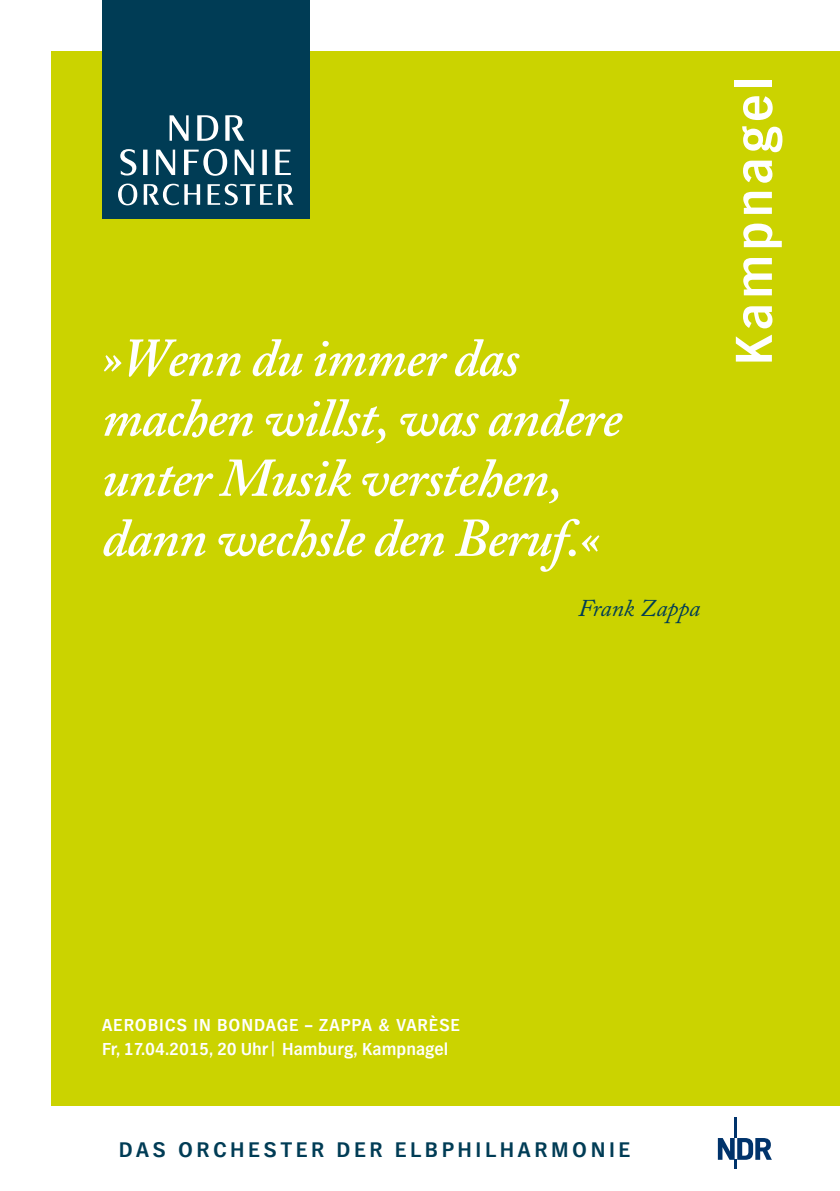
<style>
.page{position:relative;width:840px;height:1191px;background:#fff}
.page>*{position:absolute;margin:0;border:0;box-sizing:border-box;transform-origin:0 0}
.t1{font:italic 600 54px/60px "Adobe Caslon Pro";letter-spacing:-.02em;color:#fff}
.t2{font:700 54px "NDR Sans";letter-spacing:.07em;color:#fff}
.t3{font:italic 24px "Adobe Caslon Pro";color:#003c55}
.t4{font:700 22px "NDR Sans";letter-spacing:.155em;color:#003c55}
.t5{font:700 18px/24px "NDR Sans";letter-spacing:.01em;color:#fff}
.s1{font-weight:400}
</style>
<div class="page">
<div style="left:51px;top:51px;width:788px;height:1055px;background:#cbd300"></div>
<div style="left:102px;top:0;width:207px;height:219px;background:#003c55"></div>
<svg style="left:118px;top:115px;width:175px;height:90px"></svg>
<hr style="left:734px;top:1117px;width:2px;height:21px;background:#00336b">
<svg style="left:717px;top:1138px;width:54px;height:31px"></svg>
<p class="t1" style="left:102px;top:327px;width:521px">»Wenn du immer das machen willst, was andere unter Musik verstehen, dann wechsle den Beruf.«</p>
<p class="t3" style="left:577px;top:593px;width:123px">Frank Zappa</p>
<p class="t2" style="left:723px;top:365px;width:290px;rotate:-90deg">Kampnagel</p>
<p class="t5" style="left:102px;top:1013px;width:359px">AEROBICS IN BONDAGE – ZAPPA &amp; VARÈSE<br>Fr, 17.04.2015, 20 Uhr<span class="s1">|</span> Hamburg, Kampnagel</p>
<p class="t4" style="left:119px;top:1137px;width:512px">DAS ORCHESTER DER ELBPHILHARMONIE</p>
</div>
